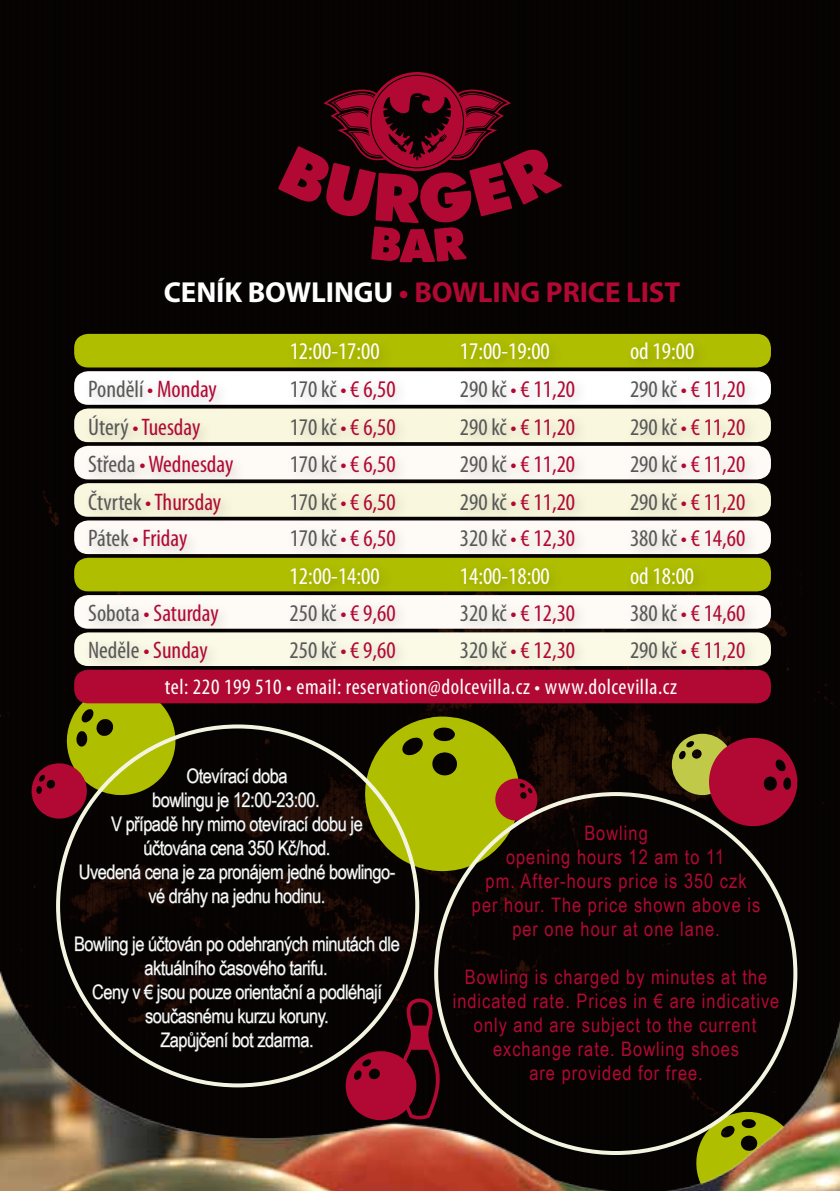
<style>
.page{position:relative;width:840px;height:1191px;background:#fff}
.page>*{position:absolute;margin:0;border:0;box-sizing:border-box;transform-origin:0 0}
.t1{font:700 29px "Myriad Pro";letter-spacing:-.005em;color:#b10933}
.t2{font:condensed 24px "Myriad Pro";color:#b10933}
.t3{font:condensed 24px "Myriad Pro";color:#fff}
.t4{font:condensed 24px "Myriad Pro";color:#575756}
.t5{font:condensed 22px "Myriad Pro";letter-spacing:.025em;color:#fff}
.t6{font:20px/24px "Arial Narrow";letter-spacing:-.025em;color:#fff;text-align:center}
.t7{font:20px/24px "Arial Narrow";letter-spacing:.05em;color:#b10933;text-align:center}
.s1{color:#fff}
.s2{color:#b10933}
.s3{color:#575756}
</style>
<div class="page">
<div style="left:0;top:0;width:839px;height:817px;background:#060302"></div>
<svg style="left:278px;top:72px;width:283px;height:190px;background:#440414"></svg>
<svg style="left:671px;top:733px;width:126px;height:84px;background:#87302c"></svg>
<svg style="left:31px;top:679px;width:506px;height:138px;background:#4f460c"></svg>
<div style="left:74px;top:334px;width:696px;height:33px;background:#b0be00;border-radius:14px"></div>
<div style="left:74px;top:371px;width:696px;height:34px;background:#fff;border-radius:14px"></div>
<div style="left:74px;top:408px;width:696px;height:34px;background:#f9f8de;border-radius:14px"></div>
<div style="left:74px;top:446px;width:696px;height:33px;background:#fefbf7;border-radius:14px"></div>
<div style="left:74px;top:483px;width:696px;height:34px;background:#f9f8de;border-radius:14px"></div>
<div style="left:74px;top:520px;width:696px;height:34px;background:#fefbf7;border-radius:14px"></div>
<div style="left:74px;top:595px;width:696px;height:33px;background:#fefbf7;border-radius:14px"></div>
<div style="left:74px;top:632px;width:696px;height:34px;background:#fbfae7;border-radius:14px"></div>
<div style="left:74px;top:558px;width:696px;height:33px;background:#b0be00;border-radius:14px"></div>
<div style="left:74px;top:669px;width:696px;height:34px;background:#b10933;border-radius:14px"></div>
<div style="left:82px;top:336px;width:677px;height:341px;background:#000;opacity:.2"></div>
<img style="left:0;top:817px;width:839px;height:374px">
<p class="t1" style="left:164px;top:274px;width:517px"><span class="s1">CENÍK BOWLINGU</span> • BOWLING PRICE LIST</p>
<p class="t3" style="left:289px;top:337px;width:91px">12:00-17:00</p>
<p class="t3" style="left:459px;top:337px;width:91px">17:00-19:00</p>
<p class="t3" style="left:629px;top:337px;width:66px">od 19:00</p>
<p class="t4" style="left:88px;top:374px;width:130px">Pondělí <span class="s2">• Monday</span></p>
<p class="t2" style="left:289px;top:374px;width:107px"><span class="s3">170 kč</span> • € 6,50</p>
<p class="t2" style="left:459px;top:374px;width:117px"><span class="s3">290 kč</span> • € 11,20</p>
<p class="t2" style="left:629px;top:374px;width:117px"><span class="s3">290 kč</span> • € 11,20</p>
<p class="t2" style="left:88px;top:413px;width:114px"><span class="s3">Úterý</span> • Tuesday</p>
<p class="t2" style="left:289px;top:413px;width:107px"><span class="s3">170 kč</span> • € 6,50</p>
<p class="t2" style="left:459px;top:413px;width:117px"><span class="s3">290 kč</span> • € 11,20</p>
<p class="t2" style="left:629px;top:413px;width:117px"><span class="s3">290 kč</span> • € 11,20</p>
<p class="t2" style="left:88px;top:450px;width:147px"><span class="s3">Středa</span> • Wednesday</p>
<p class="t2" style="left:289px;top:450px;width:107px"><span class="s3">170 kč</span> • € 6,50</p>
<p class="t2" style="left:459px;top:450px;width:117px"><span class="s3">290 kč</span> • € 11,20</p>
<p class="t2" style="left:629px;top:450px;width:117px"><span class="s3">290 kč</span> • € 11,20</p>
<p class="t2" style="left:88px;top:487px;width:134px"><span class="s3">Čtvrtek</span> • Thursday</p>
<p class="t2" style="left:289px;top:487px;width:107px"><span class="s3">170 kč</span> • € 6,50</p>
<p class="t2" style="left:459px;top:487px;width:117px"><span class="s3">290 kč</span> • € 11,20</p>
<p class="t2" style="left:629px;top:487px;width:117px"><span class="s3">290 kč</span> • € 11,20</p>
<p class="t2" style="left:88px;top:524px;width:101px"><span class="s3">Pátek</span> • Friday</p>
<p class="t2" style="left:289px;top:524px;width:107px"><span class="s3">170 kč</span> • € 6,50</p>
<p class="t2" style="left:459px;top:524px;width:117px"><span class="s3">320 kč</span> • € 12,30</p>
<p class="t2" style="left:629px;top:524px;width:117px"><span class="s3">380 kč</span> • € 14,60</p>
<p class="t3" style="left:289px;top:561px;width:91px">12:00-14:00</p>
<p class="t3" style="left:459px;top:561px;width:91px">14:00-18:00</p>
<p class="t3" style="left:629px;top:561px;width:66px">od 18:00</p>
<p class="t2" style="left:88px;top:598px;width:132px"><span class="s3">Sobota</span> • Saturday</p>
<p class="t2" style="left:289px;top:598px;width:107px"><span class="s3">250 kč</span> • € 9,60</p>
<p class="t2" style="left:459px;top:598px;width:117px"><span class="s3">320 kč</span> • € 12,30</p>
<p class="t2" style="left:629px;top:598px;width:117px"><span class="s3">380 kč</span> • € 14,60</p>
<p class="t2" style="left:88px;top:635px;width:121px"><span class="s3">Neděle</span> • Sunday</p>
<p class="t2" style="left:289px;top:635px;width:107px"><span class="s3">250 kč</span> • € 9,60</p>
<p class="t2" style="left:459px;top:635px;width:117px"><span class="s3">320 kč</span> • € 12,30</p>
<p class="t2" style="left:629px;top:635px;width:117px"><span class="s3">290 kč</span> • € 11,20</p>
<p class="t5" style="left:165px;top:673px;width:513px">tel: 220 199 510 • email: reservation@dolcevilla.cz • www.dolcevilla.cz</p>
<p class="t6" style="left:79px;top:763px;width:318px">Otevírací doba<br>bowlingu je 12:00-23:00.<br>V případě hry mimo otevírací dobu je účtována cena 350 Kč/hod.<br>Uvedená cena je za pronájem jedné bowlingo&shy;vé dráhy na jednu hodinu.</p>
<p class="t6" style="left:74px;top:931px;width:327px">Bowling je účtován po odehraných minutách dle aktuálního časového tarifu.<br>Ceny v € jsou pouze orientační a podléhají současnému kurzu koruny.<br>Zapůjčení bot zdarma.</p>
<p class="t7" style="left:471px;top:820px;width:289px">Bowling<br>opening hours 12 am to 11<br>pm. After-hours price is 350 czk per hour. The price shown above is per one hour at one lane.</p>
<p class="t7" style="left:452px;top:964px;width:328px">Bowling is charged by minutes at the indicated rate. Prices in € are indicative only and are subject to the current exchange rate. Bowling shoes<br>are provided for free.</p>
</div>
